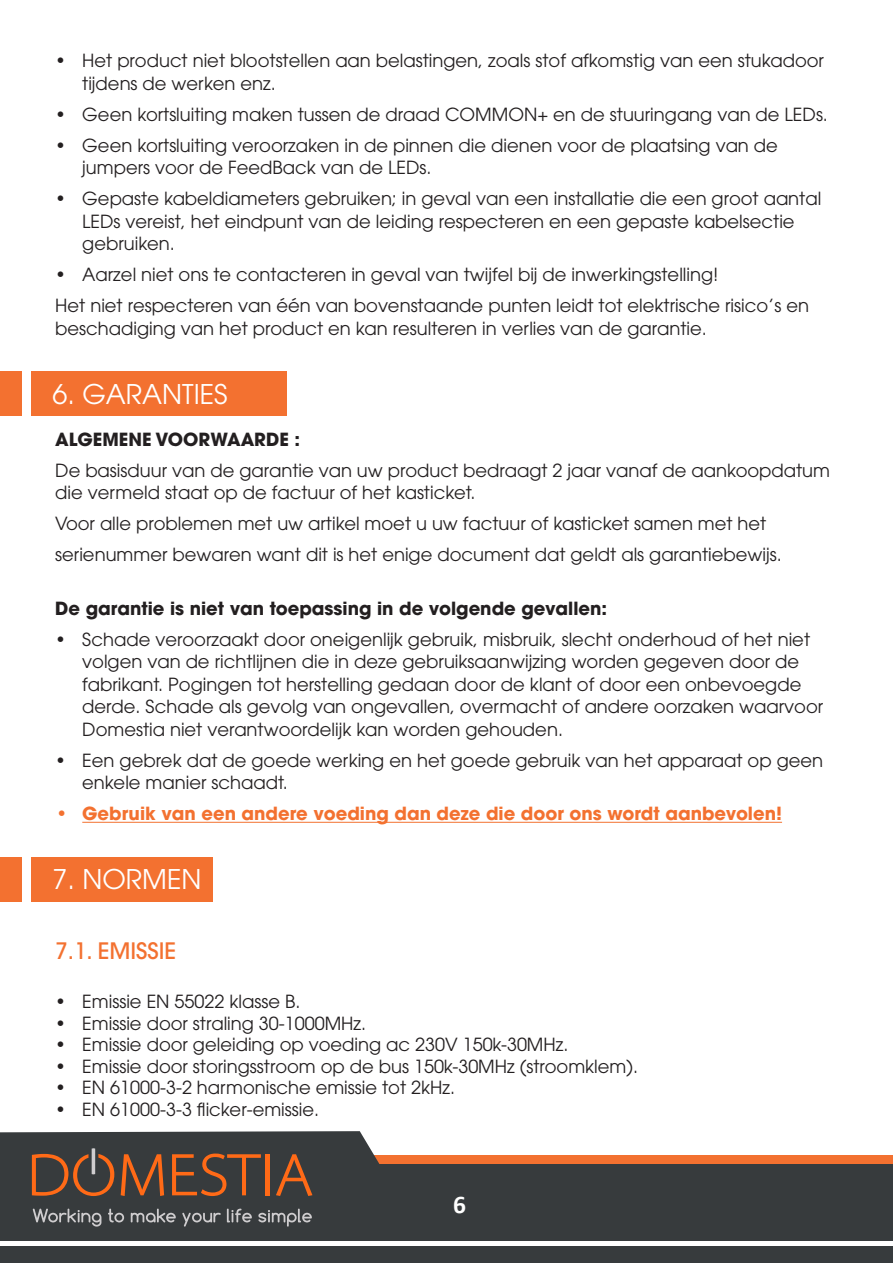
<style>
.page{position:relative;width:893px;height:1263px;background:#fff}
.page>*{position:absolute;margin:0;border:0;box-sizing:border-box;transform-origin:0 0}
.t1{font:27px "ITC Avant Garde Pro";color:#fff}
.t2{font:700 25.5px "Calibri";color:#fff}
.Titre{font:500 22.5px "ITC Avant Garde Pro";color:#f37130}
.Titre-2{font:18px/22.5px "ITC Avant Garde Pro";color:#231f20}
.Titre-3{font:700 18px "ITC Avant Garde Pro";color:#231f20}
.t3{font:700 18px "ITC Avant Garde Pro";color:#f37130}
</style>
<div class="page">
<div style="left:0;top:1155px;width:893px;height:9px;background:#f37130"></div>
<div style="left:0;top:1164px;width:893px;height:99px;background:#373b3d"></div>
<svg style="left:0;top:1131px;width:438px;height:111px"></svg>
<hr style="left:0;top:1242px;width:893px;height:4px;background:#fff">
<svg style="left:121px;top:1154px;width:43px;height:42px"></svg>
<svg style="left:172px;top:1153px;width:89px;height:43px"></svg>
<hr style="left:265px;top:1154px;width:4px;height:41px;background:#ff6a17">
<svg style="left:276px;top:1154px;width:36px;height:42px"></svg>
<svg style="left:32px;top:1148px;width:82px;height:48px"></svg>
<svg style="left:33px;top:1208px;width:68px;height:18px"></svg>
<svg style="left:108px;top:1208px;width:16px;height:14px"></svg>
<svg style="left:131px;top:1208px;width:45px;height:14px"></svg>
<svg style="left:182px;top:1213px;width:39px;height:13px"></svg>
<svg style="left:227px;top:1208px;width:25px;height:14px"></svg>
<svg style="left:258px;top:1208px;width:54px;height:18px"></svg>
<hr style="left:82px;top:822px;width:700px;height:1px;background:#f37130">
<div style="left:31px;top:371px;width:255px;height:45px;background:#f37130"></div>
<div style="left:0;top:371px;width:21px;height:45px;background:#f37130"></div>
<div style="left:31px;top:857px;width:182px;height:44px;background:#f37130"></div>
<div style="left:0;top:857px;width:21px;height:44px;background:#f37130"></div>
<p class="Titre-2" style="left:82px;top:49px;width:743px;text-indent:-27px">• Het product niet blootstellen aan belastingen, zoals stof afkomstig van een stukadoor tijdens de werken enz.</p>
<p class="Titre-2" style="left:55px;top:103px;width:774px">• Geen kortsluiting maken tussen de draad COMMON+ en de stuuringang van de LEDs.</p>
<p class="Titre-2" style="left:82px;top:134px;width:697px;text-indent:-27px">• Geen kortsluiting veroorzaken in de pinnen die dienen voor de plaatsing van de jumpers voor de FeedBack van de LEDs.</p>
<p class="Titre-2" style="left:82px;top:187px;width:740px;text-indent:-27px">• Gepaste kabeldiameters gebruiken; in geval van een installatie die een groot aantal<br>LEDs vereist, het eindpunt van de leiding respecteren en een gepaste kabelsectie gebruiken.</p>
<p class="Titre-2" style="left:55px;top:263px;width:665px">• Aarzel niet ons te contacteren in geval van twijfel bij de inwerkingstelling!</p>
<p class="Titre-2" style="left:55px;top:294px;width:755px">Het niet respecteren van één van bovenstaande punten leidt tot elektrische risico’s en beschadiging van het product en kan resulteren in verlies van de garantie.</p>
<p class="t1" style="left:52px;top:377px;width:177px">6. GARANTIES</p>
<p class="Titre-3" style="left:55px;top:427px;width:246px">ALGEMENE VOORWAARDE :</p>
<p class="Titre-2" style="left:55px;top:459px;width:776px">De basisduur van de garantie van uw product bedraagt 2 jaar vanaf de aankoopdatum die vermeld staat op de factuur of het kasticket.</p>
<p class="Titre-2" style="left:55px;top:512px;width:713px">Voor alle problemen met uw artikel moet u uw factuur of kasticket samen met het</p>
<p class="Titre-2" style="left:55px;top:543px;width:728px">serienummer bewaren want dit is het enige document dat geldt als garantiebewijs.</p>
<p class="Titre-3" style="left:55px;top:596px;width:553px">De garantie is niet van toepassing in de volgende gevallen:</p>
<p class="Titre-2" style="left:82px;top:628px;width:742px;text-indent:-27px">• Schade veroorzaakt door oneigenlijk gebruik, misbruik, slecht onderhoud of het niet volgen van de richtlijnen die in deze gebruiksaanwijzing worden gegeven door de fabrikant. Pogingen tot herstelling gedaan door de klant of door een onbevoegde derde. Schade als gevolg van ongevallen, overmacht of andere oorzaken waarvoor Domestia niet verantwoordelijk kan worden gehouden.</p>
<p class="Titre-2" style="left:82px;top:749px;width:742px;text-indent:-27px">• Een gebrek dat de goede werking en het goede gebruik van het apparaat op geen enkele manier schaadt.</p>
<p class="t3" style="left:55px;top:802px;width:728px">• Gebruik van een andere voeding dan deze die door ons wordt aanbevolen!</p>
<p class="t1" style="left:52px;top:862px;width:151px">7. NORMEN</p>
<p class="Titre" style="left:55px;top:937px;width:122px">7.1. EMISSIE</p>
<p class="Titre-2" style="left:55px;top:990px;width:247px">• Emissie EN 55022 klasse B.</p>
<p class="Titre-2" style="left:55px;top:1011px;width:312px">• Emissie door straling 30-1000MHz.</p>
<p class="Titre-2" style="left:55px;top:1033px;width:515px">• Emissie door geleiding op voeding ac 230V 150k-30MHz.</p>
<p class="Titre-2" style="left:55px;top:1055px;width:584px">• Emissie door storingsstroom op de bus 150k-30MHz (stroomklem).</p>
<p class="Titre-2" style="left:55px;top:1076px;width:401px">• EN 61000-3-2 harmonische emissie tot 2kHz.</p>
<p class="Titre-2" style="left:55px;top:1098px;width:265px">• EN 61000-3-3 flicker-emissie.</p>
<p class="t2" style="left:453px;top:1186px;width:14px">6</p>
</div>
